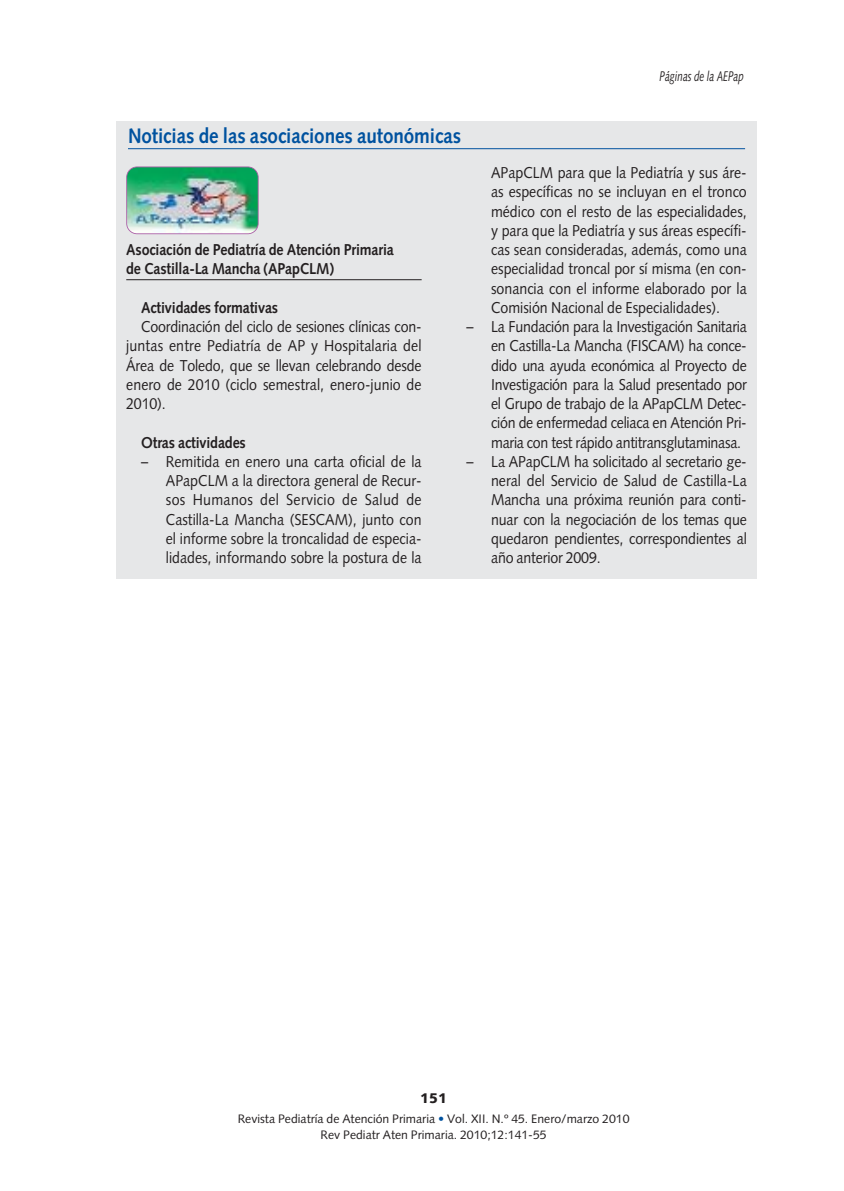
<style>
.page{position:relative;width:844px;height:1191px;background:#fff}
.page>*{position:absolute;margin:0;border:0;box-sizing:border-box;transform-origin:0 0}
.t1{font:700 21px "Syntax";letter-spacing:-.005em;color:#00529f;scale:.9 1}
.t2{font:15.75px/19.2px "Syntax";color:#231f20;text-align:justify;scale:.9 1}
.t3{font:700 15.75px/19.2px "Syntax";letter-spacing:-.01em;color:#231f20;scale:.9 1}
.t4{font:italic 14px "Syntax";color:#231f20;scale:.7 1}
.t5{font:900 14px "Syntax";color:#231f20}
.t6{font:12.25px/15.8px "Syntax";color:#231f20;text-align:center}
.s1{color:#00529f}
</style>
<div class="page">
<div style="left:116px;top:121px;width:640px;height:457px;background:#e6e7e8"></div>
<hr style="left:126px;top:279px;width:295px;height:1px;background:#231f20">
<hr style="left:128px;top:148px;width:616px;height:1px;background:#00529f">
<img style="left:127px;top:167px;width:131px;height:67px;border-radius:10px">
<div style="left:126px;top:166px;width:132px;height:68px;border:2px solid #aa5ea6;border-radius:11px"></div>
<h1 class="t1" style="left:128px;top:128px;width:371px">Noticias de las asociaciones autonómicas</h1>
<p class="t4" style="left:659px;top:70px;width:122px">Páginas de la AEPap</p>
<p class="t3" style="left:126px;top:241px;width:299px">Asociación de Pediatría de Atención Primaria de Castilla-La Mancha (APapCLM)</p>
<p class="t3" style="left:141px;top:299px;width:154px">Actividades formativas</p>
<p class="t2" style="left:126px;top:318px;width:329px;text-indent:15px">Coordinación del ciclo de sesiones clínicas con&shy;juntas entre Pediatría de AP y Hospitalaria del Área de Toledo, que se llevan celebrando desde enero de 2010 (ciclo semestral, enero-junio de 2010).</p>
<p class="t3" style="left:141px;top:434px;width:118px">Otras actividades</p>
<p class="t2" style="left:166px;top:453px;width:285px;text-indent:-25px">– Remitida en enero una carta oficial de la APapCLM a la directora general de Recur&shy;sos Humanos del Servicio de Salud de Castilla-La Mancha (SESCAM), junto con el informe sobre la troncalidad de especia&shy;lidades, informando sobre la postura de la</p>
<p class="t2" style="left:491px;top:164px;width:285px">APapCLM para que la Pediatría y sus áre&shy;as específicas no se incluyan en el tronco médico con el resto de las especialidades, y para que la Pediatría y sus áreas específi&shy;cas sean consideradas, además, como una especialidad troncal por sí misma (en con&shy;sonancia con el informe elaborado por la Comisión Nacional de Especialidades).</p>
<p class="t2" style="left:491px;top:318px;width:285px;text-indent:-25px">– La Fundación para la Investigación Sanitaria en Castilla-La Mancha (FISCAM) ha conce&shy;dido una ayuda económica al Proyecto de Investigación para la Salud presentado por el Grupo de trabajo de la APapCLM Detec&shy;ción de enfermedad celiaca en Atención Pri&shy;maria con test rápido antitransglutaminasa.</p>
<p class="t2" style="left:491px;top:453px;width:285px;text-indent:-25px">– La APapCLM ha solicitado al secretario ge&shy;neral del Servicio de Salud de Castilla-La Mancha una próxima reunión para conti&shy;nuar con la negociación de los temas que quedaron pendientes, correspondientes al año anterior 2009.</p>
<p class="t5" style="left:420px;top:1092px;width:29px">151</p>
<p class="t6" style="left:238px;top:1112px;width:393px">Revista Pediatría de Atención Primaria <span class="s1">•</span> Vol. XII. N.º 45. Enero/marzo 2010<br>Rev Pediatr Aten Primaria. 2010;12:141-55</p>
</div>
